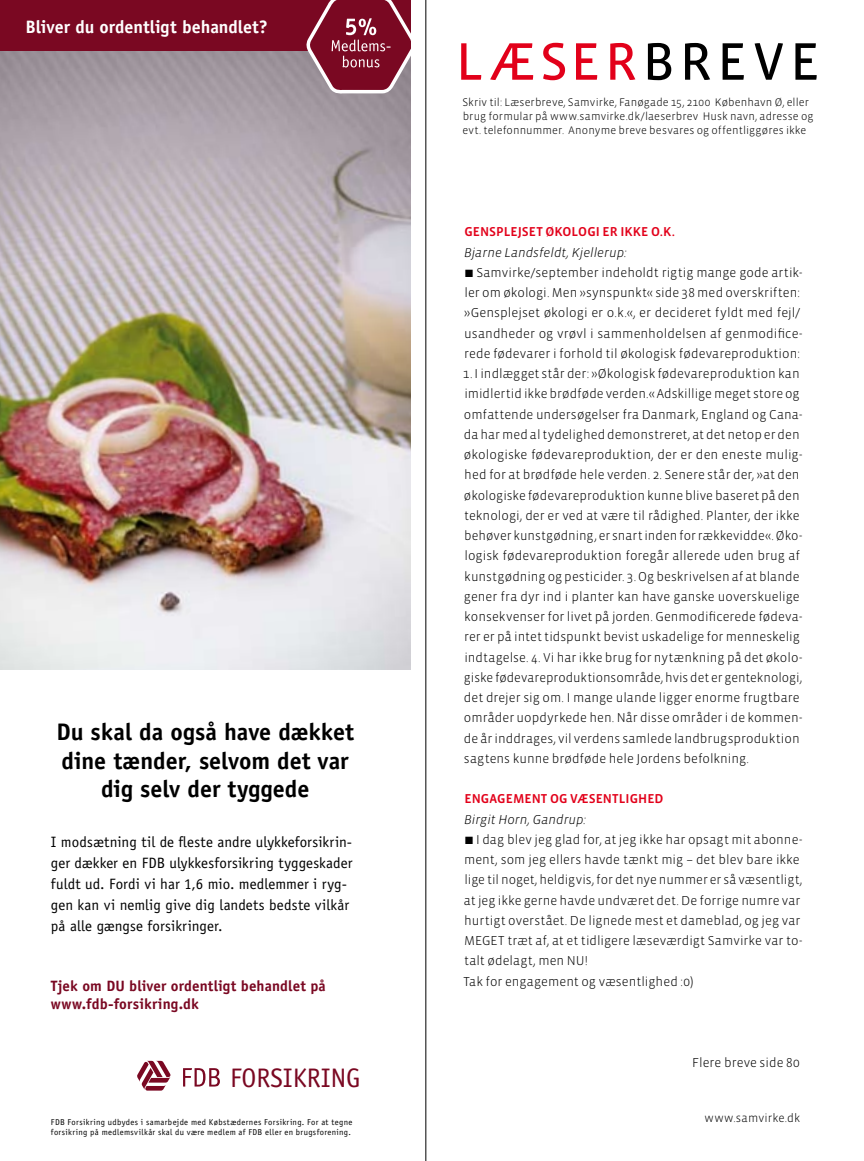
<style>
.page{position:relative;width:864px;height:1161px;background:#fff}
.page>*{position:absolute;margin:0;border:0;box-sizing:border-box;transform-origin:0 0}
.t1{font:54px "Vista Sans Reg";color:#e2001a}
.t2{font:26.85px "Officina Sans";color:#7a0822}
.t3{font:700 24px/28.8px "Officina Sans";color:#000;text-align:center}
.t4{font:700 18px "Officina Sans";color:#fff}
.t5{font:15px/21px "Officina Sans";letter-spacing:.005em;color:#000}
.t6{font:700 15px/18px "Officina Sans";letter-spacing:.01em;color:#7a0822}
.t7{font:300 13.2px/20.2px "Vista Sans";letter-spacing:.005em;color:#000}
.t8{font:13.2px "Vista Sans Med";color:#e2001a}
.t9{font:italic 300 13.2px "Vista Sans";color:#000}
.t10{font:300 12px "Vista Sans";letter-spacing:.015em;color:#000}
.t11{font:300 11.25px/14.2px "Vista Sans";letter-spacing:.01em;color:#000}
.t12{font:8.55px/10.2px "Officina Sans";letter-spacing:.04em;color:#000}
.s1{color:#000}
</style>
<div class="page">
<img style="left:0;top:51px;width:410px;height:619px">
<div style="left:0;top:0;width:410px;height:51px;background:#7a0822"></div>
<svg style="left:183px;top:1068px;width:37px;height:18px"></svg>
<svg style="left:137px;top:1060px;width:34px;height:31px"></svg>
<svg style="left:306px;top:0;width:105px;height:95px"></svg>
<hr style="left:425px;top:0;width:1px;height:1161px;background:#000">
<h3 class="t4" style="left:25px;top:15px;width:244px">Bliver du ordentligt behandlet?</h3>
<h3 class="t3" style="left:56px;top:717px;width:299px">Du skal da også have dækket dine tænder, selvom det var dig selv der tyggede</h3>
<p class="t5" style="left:51px;top:831px;width:303px">I modsætning til de fleste andre ulykkeforsikrin&shy;ger dækker en FDB ulykkesforsikring tyggeskader fuldt ud. Fordi vi har 1,6 mio. medlemmer i ryg&shy;gen kan vi nemlig give dig landets bedste vilkår på alle gængse forsikringer.</p>
<p class="t6" style="left:51px;top:977px;width:276px">Tjek om DU bliver ordentligt behandlet på www.fdb-forsikring.dk</p>
<h2 class="t2" style="left:230px;top:1062px;width:132px">FORSIKRING</h2>
<p class="t12" style="left:51px;top:1117px;width:303px">FDB Forsikring udbydes i samarbejde med Købstædernes Forsikring. For at tegne forsikring på medlemsvilkår skal du være medlem af FDB eller en brugsforening.</p>
<h1 class="t1" style="left:455px;top:34px;width:222px">LÆSER<span class="s1">BREVE</span></h1>
<p class="t11" style="left:462px;top:95px;width:352px">Skriv til: Læserbreve, Samvirke, Fanøgade 15, 2100 København Ø, eller brug formular på www.samvirke.dk/laeserbrev Husk navn, adresse og evt. telefonnummer. Anonyme breve besvares og offentliggøres ikke</p>
<p class="t8" style="left:464px;top:225px;width:212px">GENSPLEJSET ØKOLOGI ER IKKE O.K.</p>
<p class="t9" style="left:464px;top:245px;width:164px">Bjarne Landsfeldt, Kjellerup:</p>
<p class="t7" style="left:464px;top:262px;width:340px">■ Samvirke/september indeholdt rigtig mange gode artik&shy;ler om økologi. Men »synspunkt« side 38 med overskriften: »Gensplejset økologi er o.k.«, er decideret fyldt med fejl/ usandheder og vrøvl i sammenholdelsen af genmodifice&shy;rede fødevarer i forhold til økologisk fødevareproduktion:</p>
<p class="t7" style="left:463px;top:364px;width:341px">1. I indlægget står der: »Økologisk fødevareproduktion kan imidlertid ikke brødføde verden.« Adskillige meget store og omfattende undersøgelser fra Danmark, England og Cana&shy;da har med al tydelighed demonstreret, at det netop er den økologiske fødevareproduktion, der er den eneste mulig&shy;hed for at brødføde hele verden. 2. Senere står der, »at den økologiske fødevareproduktion kunne blive baseret på den teknologi, der er ved at være til rådighed. Planter, der ikke behøver kunstgødning, er snart inden for rækkevidde«. Øko&shy;logisk fødevareproduktion foregår allerede uden brug af kunstgødning og pesticider. 3. Og beskrivelsen af at blande gener fra dyr ind i planter kan have ganske uoverskuelige konsekvenser for livet på jorden. Genmodificerede fødeva&shy;rer er på intet tidspunkt bevist uskadelige for menneskelig indtagelse. 4. Vi har ikke brug for nytænkning på det økolo&shy;giske fødevareproduktionsområde, hvis det er genteknologi, det drejer sig om. I mange ulande ligger enorme frugtbare områder uopdyrkede hen. Når disse områder i de kommen&shy;de år inddrages, vil verdens samlede landbrugsproduktion sagtens kunne brødføde hele Jordens befolkning.</p>
<p class="t8" style="left:464px;top:792px;width:200px">ENGAGEMENT OG VÆSENTLIGHED</p>
<p class="t9" style="left:464px;top:812px;width:124px">Birgit Horn, Gandrup:</p>
<p class="t7" style="left:463px;top:829px;width:340px">■ I dag blev jeg glad for, at jeg ikke har opsagt mit abonne&shy;ment, som jeg ellers havde tænkt mig – det blev bare ikke lige til noget, heldigvis, for det nye nummer er så væsentligt, at jeg ikke gerne havde undværet det. De forrige numre var hurtigt overstået. De lignede mest et dameblad, og jeg var MEGET træt af, at et tidligere læseværdigt Samvirke var to&shy;talt ødelagt, men NU!<br>Tak for engagement og væsentlighed :0)</p>
<p class="t7" style="left:691px;top:1052px;width:109px">Flere breve side 80</p>
<p class="t10" style="left:704px;top:1111px;width:97px">www.samvirke.dk</p>
</div>
